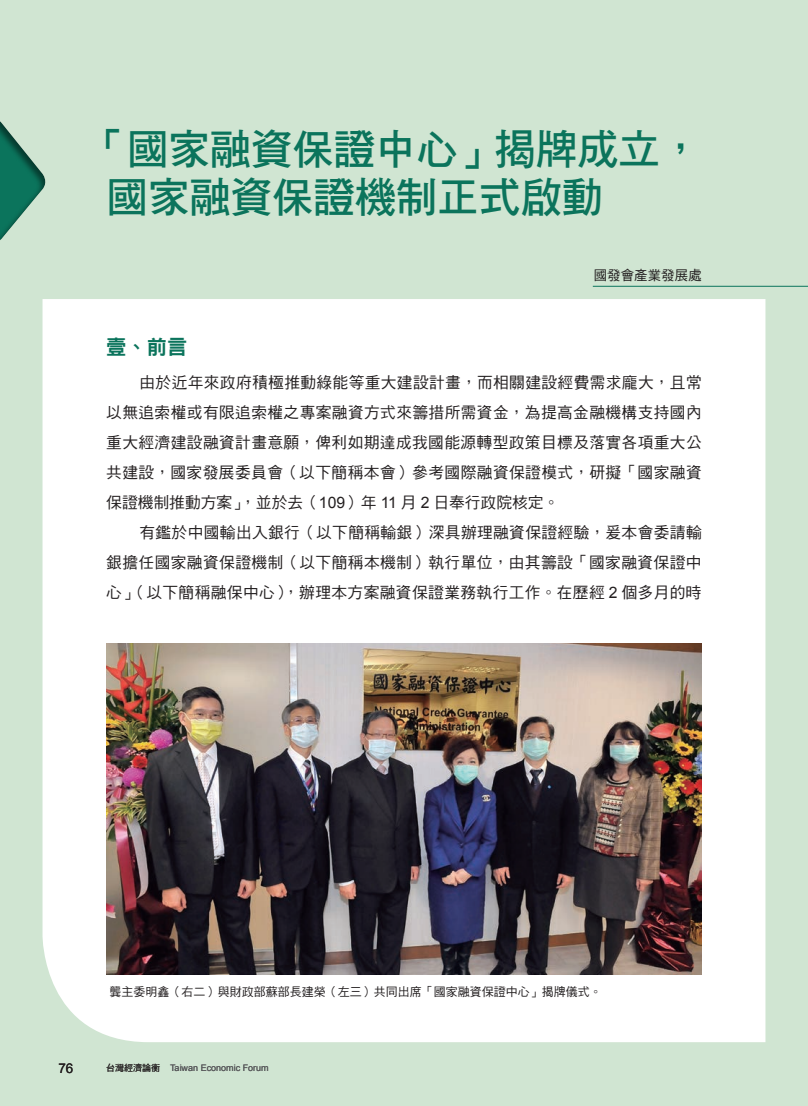
<style>
.page{position:relative;width:808px;height:1106px;background:#d0e5d2}
.page>*{position:absolute;margin:0;border:0;box-sizing:border-box;transform-origin:0 0}
.t1{font:42px/48px "DF Hei Std W7";letter-spacing:-.015em;color:#0b745c}
.t2{font:20.25px "DF Hei Std W9";color:#0b745c}
.t3{font:15.75px/30px "DF Hei Std W5";letter-spacing:.025em;color:#231f20;text-align:justify}
.t4{font:13.5px "DF Hei Std W5";color:#231f20}
.t5{font:13.5px "Arial";color:#231f20}
.t6{font:12px "DF Hei Std W5";color:#231f20}
.t7{font:9px "Arial";color:#57585a}
.t8{font:9px "DF Hei Std W5";color:#231f20}
.s1{font-family:"Arial"}
</style>
<div class="page">
<div style="left:43px;top:299px;width:722px;height:743px;background:#fff"></div>
<div style="left:0;top:120px;width:47px;height:123px;background:#231f20;opacity:.55"></div>
<hr style="left:593px;top:286px;width:215px;height:1px;background:#0b745c">
<img style="left:106px;top:643px;width:596px;height:331px">
<h1 class="t1" style="left:106px;top:124px;width:597px;text-indent:-21px">「國家融資保證中心」揭牌成立，國家融資保證機制正式啟動</h1>
<p class="t4" style="left:594px;top:268px;width:109px">國發會產業發展處</p>
<p class="t2" style="left:106px;top:335px;width:82px">壹、前言</p>
<p class="t3" style="left:106px;top:367px;width:597px;text-indent:33px">由於近年來政府積極推動綠能等重大建設計畫，而相關建設經費需求龐大，且常以無追索權或有限追索權之專案融資方式來籌措所需資金，為提高金融機構支持國內重大經濟建設融資計畫意願，俾利如期達成我國能源轉型政策目標及落實各項重大公共建設，國家發展委員會（以下簡稱本會）參考國際融資保證模式，研擬「國家融資保證機制推動方案」，並於去（<span class="s1">109</span>）年 <span class="s1">11</span> 月 <span class="s1">2</span> 日奉行政院核定。</p>
<p class="t3" style="left:106px;top:517px;width:597px;text-indent:33px">有鑑於中國輸出入銀行（以下簡稱輸銀）深具辦理融資保證經驗，爰本會委請輸銀擔任國家融資保證機制（以下簡稱本機制）執行單位，由其籌設「國家融資保證中心」（以下簡稱融保中心），辦理本方案融資保證業務執行工作。在歷經 <span class="s1">2</span> 個多月的時</p>
<p class="t6" style="left:110px;top:985px;width:494px">龔主委明鑫（右二）與財政部蘇部長建榮（左三）共同出席「國家融資保證中心」揭牌儀式。</p>
<p class="t5" style="left:58px;top:1059px;width:17px">76</p>
<p class="t8" style="left:106px;top:1063px;width:55px">台灣經濟論衡</p>
<p class="t7" style="left:170px;top:1062px;width:100px">Taiwan Economic Forum</p>
</div>
